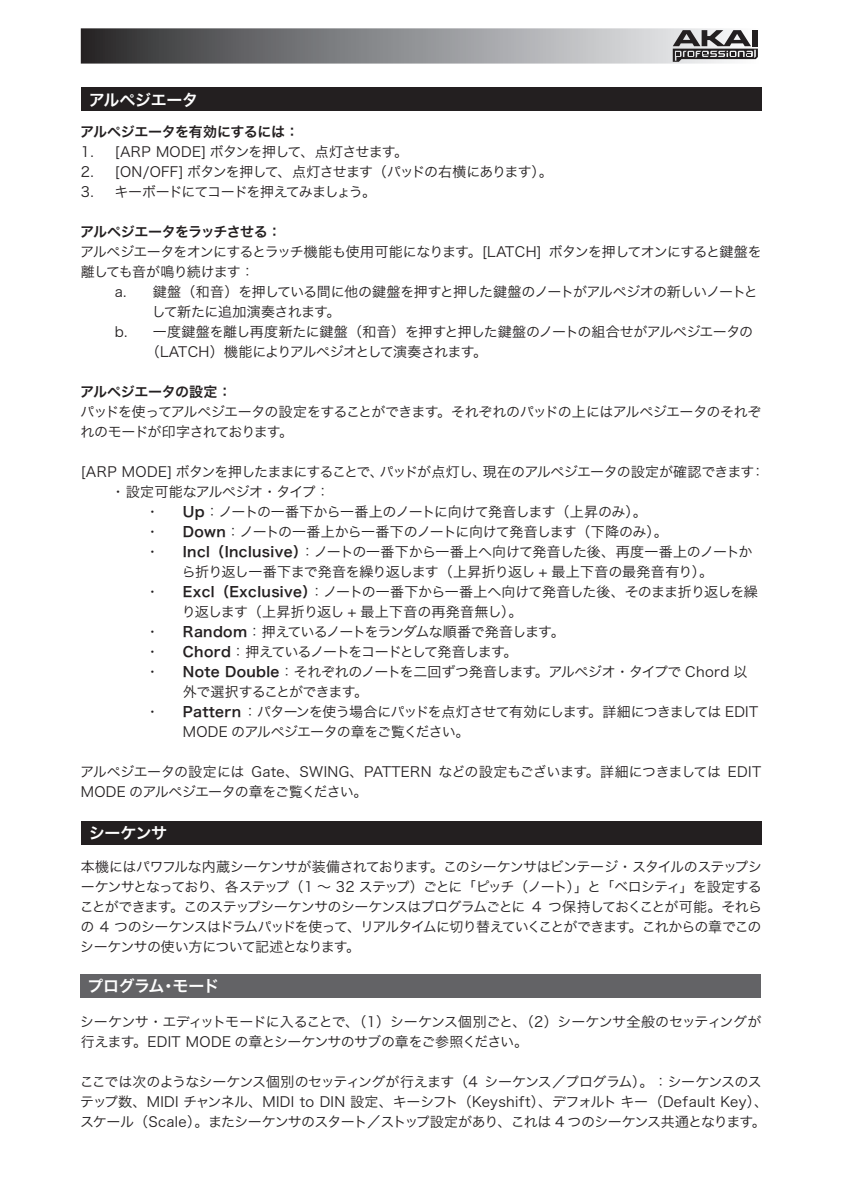
<style>
.page{position:relative;width:842px;height:1191px;background:#fff}
.page>*{position:absolute;margin:0;border:0;box-sizing:border-box;transform-origin:0 0}
.t1{font:16px "Hira Kaku Pro W6";letter-spacing:-.025em;color:#fff}
.t2{font:14px/20px "Hira Kaku Pro W3";letter-spacing:-.045em;color:#231f20}
.t3{font:14px/20px "Hira Kaku Pro W3";letter-spacing:-.015em;color:#231f20}
.t4{font:14px "Hira Kaku Pro W3";letter-spacing:-.065em;color:#231f20}
.t5{font:14px "Hira Kaku Pro W6";letter-spacing:-.025em;color:#231f20}
.t6{font:14px "Hira Kaku Pro W3";letter-spacing:-.085em;color:#231f20}
.t7{font:14px "Hira Kaku Pro W3";letter-spacing:-.075em;color:#231f20}
.t8{font:14px "Hira Kaku Pro W6";letter-spacing:-.045em;color:#231f20}
.s1{font-family:"Hira Kaku Pro W6"}
</style>
<div class="page">
<div style="left:81px;top:28px;width:680px;height:36px;background:linear-gradient(to right,#2c2d2f,#fcfdff)"></div>
<svg style="left:673px;top:30px;width:85px;height:32px"></svg>
<div style="left:81px;top:88px;width:680px;height:23px;background:#231f20"></div>
<div style="left:81px;top:821px;width:680px;height:23px;background:#231f20"></div>
<div style="left:80px;top:974px;width:680px;height:24px;background:#636366"></div>
<p class="t1" style="left:89px;top:85px;width:111px">アルペジエータ</p>
<p class="t5" style="left:80px;top:119px;width:220px">アルペジエータを有効にするには：</p>
<p class="t2" style="left:81px;top:141px;width:329px">1. [ARP MODE] ボタンを押して、点灯させます。</p>
<p class="t2" style="left:81px;top:161px;width:474px">2. [ON/OFF] ボタンを押して、点灯させます（パッドの右横にあります）。</p>
<p class="t7" style="left:81px;top:179px;width:297px">3. キーボードにてコードを押えてみましょう。</p>
<p class="t8" style="left:80px;top:219px;width:203px">アルペジエータをラッチさせる：</p>
<p class="t2" style="left:80px;top:241px;width:683px">アルペジエータをオンにするとラッチ機能も使用可能になります。[LATCH] ボタンを押してオンにすると鍵盤を離しても音が鳴り続けます：</p>
<p class="t2" style="left:115px;top:281px;width:645px">a. 鍵盤（和音）を押している間に他の鍵盤を押すと押した鍵盤のノートがアルペジオの新しいノートと</p>
<p class="t2" style="left:152px;top:301px;width:190px">して新たに追加演奏されます。</p>
<p class="t2" style="left:115px;top:321px;width:640px">b. 一度鍵盤を離し再度新たに鍵盤（和音）を押すと押した鍵盤のノートの組合せがアルペジエータの</p>
<p class="t2" style="left:146px;top:341px;width:343px">（LATCH）機能によりアルペジオとして演奏されます。</p>
<p class="t5" style="left:80px;top:379px;width:153px">アルペジエータの設定：</p>
<p class="t2" style="left:80px;top:401px;width:683px">パッドを使ってアルペジエータの設定をすることができます。それぞれのパッドの上にはアルペジエータのそれぞれのモードが印字されております。</p>
<p class="t2" style="left:81px;top:461px;width:685px">[ARP MODE] ボタンを押したままにすることで、パッドが点灯し、現在のアルペジエータの設定が確認できます：</p>
<p class="t3" style="left:111px;top:481px;width:220px">・設定可能なアルペジオ・タイプ：</p>
<p class="t2" style="left:145px;top:501px;width:15px">・</p>
<p class="t2" style="left:183px;top:501px;width:465px"><span class="s1">Up</span>：ノートの一番下から一番上のノートに向けて発音します（上昇のみ）。</p>
<p class="t2" style="left:145px;top:521px;width:15px">・</p>
<p class="t2" style="left:183px;top:521px;width:487px"><span class="s1">Down</span>：ノートの一番上から一番下のノートに向けて発音します（下降のみ）。</p>
<p class="t2" style="left:145px;top:541px;width:15px">・</p>
<p class="t3" style="left:182px;top:541px;width:572px"><span class="s1">Incl（Inclusive）</span>：ノートの一番下から一番上へ向けて発音した後、再度一番上のノートから折り返し一番下まで発音を繰り返します（上昇折り返し + 最上下音の最発音有り）。</p>
<p class="t2" style="left:145px;top:581px;width:15px">・</p>
<p class="t2" style="left:182px;top:581px;width:578px"><span class="s1">Excl（Exclusive）</span>：ノートの一番下から一番上へ向けて発音した後、そのまま折り返しを繰り返します（上昇折り返し + 最上下音の再発音無し）。</p>
<p class="t2" style="left:145px;top:621px;width:15px">・</p>
<p class="t4" style="left:183px;top:619px;width:383px"><span class="s1">Random</span>：押えているノートをランダムな順番で発音します。</p>
<p class="t2" style="left:145px;top:641px;width:15px">・</p>
<p class="t6" style="left:183px;top:639px;width:336px"><span class="s1">Chord</span>：押えているノートをコードとして発音します。</p>
<p class="t2" style="left:145px;top:661px;width:15px">・</p>
<p class="t2" style="left:183px;top:661px;width:566px"><span class="s1">Note Double</span>：それぞれのノートを二回ずつ発音します。アルペジオ・タイプで Chord 以外で選択することができます。</p>
<p class="t2" style="left:145px;top:701px;width:15px">・</p>
<p class="t2" style="left:183px;top:701px;width:577px"><span class="s1">Pattern</span> ：パターンを使う場合にパッドを点灯させて有効にします。詳細につきましては EDIT<br>MODE のアルペジエータの章をご覧ください。</p>
<p class="t2" style="left:80px;top:761px;width:683px">アルペジエータの設定には Gate、SWING、PATTERN などの設定もございます。詳細につきましては EDIT<br>MODE のアルペジエータの章をご覧ください。</p>
<p class="t1" style="left:89px;top:818px;width:80px">シーケンサ</p>
<p class="t2" style="left:80px;top:856px;width:684px;text-align:justify">本機にはパワフルな内蔵シーケンサが装備されております。このシーケンサはビンテージ・スタイルのステップシーケンサとなっており、各ステップ（1 ～ 32 ステップ）ごとに「ピッチ（ノート）」と「ベロシティ」を設定することができます。このステップシーケンサのシーケンスはプログラムごとに 4 つ保持しておくことが可能。それらの 4 つのシーケンスはドラムパッドを使って、リアルタイムに切り替えていくことができます。これからの章でこのシーケンサの使い方について記述となります。</p>
<p class="t1" style="left:88px;top:971px;width:134px">プログラム・モード</p>
<p class="t2" style="left:80px;top:1010px;width:683px">シーケンサ・エディットモードに入ることで、（1）シーケンス個別ごと、（2）シーケンサ全般のセッティングが行えます。EDIT MODE の章とシーケンサのサブの章をご参照ください。</p>
<p class="t2" style="left:80px;top:1070px;width:690px">ここでは次のようなシーケンス個別のセッティングが行えます（4 シーケンス／プログラム）。：シーケンスのステップ数、MIDI チャンネル、MIDI to DIN 設定、キーシフト（Keyshift）、デフォルト キー（Default Key）、スケール（Scale）。またシーケンサのスタート／ストップ設定があり、これは 4 つのシーケンス共通となります。</p>
</div>
